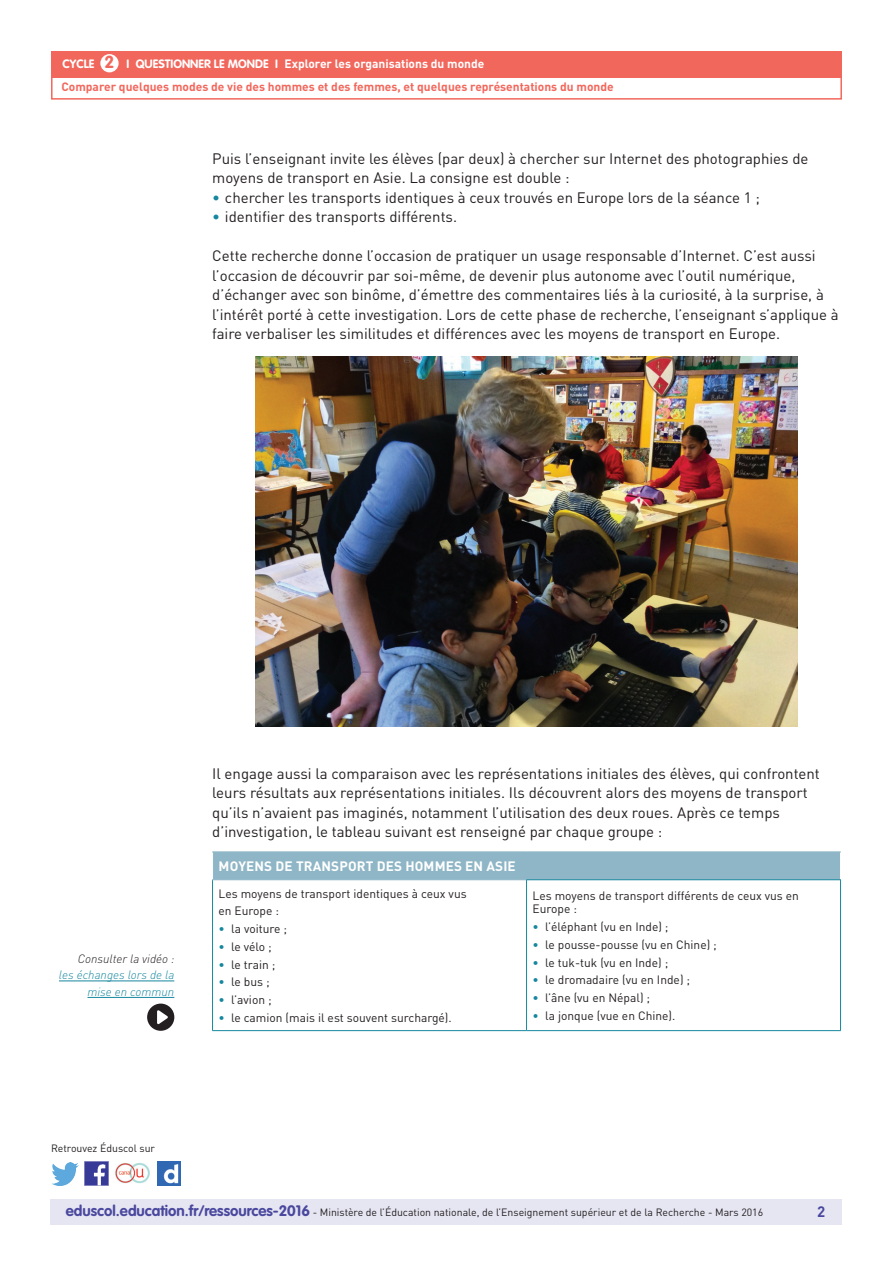
<style>
.page{position:relative;width:893px;height:1263px;background:#fff}
.page>*{position:absolute;margin:0;border:0;box-sizing:border-box;transform-origin:0 0}
.t1{font:15px/19.5px "DIN Pro";color:#231f20}
.t2{font:700 15px "DIN Pro";color:#4a489e}
.t3{font:700 13.5px "DIN Pro";letter-spacing:.01em;color:#fff}
.t4{font:12px/17.7px "DIN Pro";color:#231f20}
.t5{font:700 12px/23.1px "DIN Pro";color:#f2675c}
.t6{font:italic 300 12px/16.5px "DIN Pro";color:#16879f;text-align:right}
.t7{font:italic 300 12px "DIN Pro";color:#231f20}
.t8{font:10.5px "DIN Pro";color:#231f20}
.s1{font-family:"VAG Rounded Std";color:#fff}
.s2{font-family:"VAG Rounded Std";font-size:17.25px}
.s3{color:#fff}
.s4{color:#16879f}
.s5{font-family:"VAG Rounded Std";font-weight:700;font-size:15px;color:#4a489e}
</style>
<div class="page">
<div style="left:50px;top:1199px;width:791px;height:26px;background:#e6e5f2"></div>
<div style="left:51px;top:51px;width:791px;height:27px;background:#f2675c"></div>
<div style="left:100px;top:54px;width:19px;height:18px;background:#fff;border-radius:50%"></div>
<div style="left:51px;top:75px;width:791px;height:25px;border:2px solid #f2675c"></div>
<img style="left:85px;top:1162px;width:23px;height:23px">
<img style="left:51px;top:1163px;width:28px;height:22px">
<img style="left:158px;top:1162px;width:22px;height:23px">
<img style="left:115px;top:1163px;width:35px;height:21px">
<img style="left:256px;top:357px;width:541px;height:370px">
<div style="left:213px;top:852px;width:627px;height:28px;background:#8fb6c6"></div>
<svg style="left:213px;top:880px;width:627px;height:150px"></svg>
<hr style="left:212px;top:880px;width:1px;height:150px;background:#16879f">
<hr style="left:212px;top:879px;width:314px;height:1px;background:#8fb6c6">
<hr style="left:526px;top:880px;width:1px;height:150px;background:#16879f">
<hr style="left:840px;top:880px;width:1px;height:150px;background:#16879f">
<hr style="left:526px;top:879px;width:315px;height:1px;background:#16879f">
<hr style="left:212px;top:1030px;width:314px;height:1px;background:#16879f">
<hr style="left:526px;top:1030px;width:315px;height:1px;background:#16879f">
<hr style="left:212px;top:851px;width:314px;height:1px;background:#8fb6c6">
<hr style="left:526px;top:851px;width:315px;height:1px;background:#8fb6c6">
<hr style="left:59px;top:980px;width:115px;height:1px;background:#16879f">
<hr style="left:87px;top:997px;width:87px;height:1px;background:#16879f">
<svg style="left:147px;top:1003px;width:27px;height:27px"></svg>
<p class="t5" style="left:61px;top:52px;width:554px"><span class="s1">CYCLE</span> <span class="s2">2</span> <span class="s1">I Questionner le monde I</span> <span class="s3">Explorer les organisations du monde<br></span>Comparer quelques modes de vie des hommes et des femmes, et quelques représentations du monde</p>
<p class="t1" style="left:212px;top:148px;width:598px">Puis l’enseignant invite les élèves (par deux) à chercher sur Internet des photographies de moyens de transport en Asie. La consigne est double :</p>
<p class="t1" style="left:212px;top:187px;width:549px"><span class="s4">•</span> chercher les transports identiques à ceux trouvés en Europe lors de la séance 1 ;</p>
<p class="t1" style="left:212px;top:207px;width:246px"><span class="s4">•</span> identifier des transports différents.</p>
<p class="t1" style="left:212px;top:246px;width:628px">Cette recherche donne l’occasion de pratiquer un usage responsable d’Internet. C’est aussi l’occasion de découvrir par soi-même, de devenir plus autonome avec l’outil numérique, d’échanger avec son binôme, d’émettre des commentaires liés à la curiosité, à la surprise, à l’intérêt porté à cette investigation. Lors de cette phase de recherche, l’enseignant s’applique à faire verbaliser les similitudes et différences avec les moyens de transport en Europe.</p>
<p class="t7" style="left:78px;top:951px;width:98px">Consulter la vidéo :</p>
<p class="t6" style="left:59px;top:967px;width:117px">les échanges lors de la mise en commun</p>
<p class="t1" style="left:212px;top:763px;width:609px">Il engage aussi la comparaison avec les représentations initiales des élèves, qui confrontent leurs résultats aux représentations initiales. Ils découvrent alors des moyens de transport qu’ils n’avaient pas imaginés, notamment l’utilisation des deux roues. Après ce temps d’investigation, le tableau suivant est renseigné par chaque groupe :</p>
<p class="t3" style="left:219px;top:857px;width:216px">Moyens de transport des hommes</p>
<p class="t3" style="left:465px;top:857px;width:50px">en Asie</p>
<p class="t4" style="left:219px;top:884px;width:250px">Les moyens de transport identiques à ceux vus en Europe :</p>
<p class="t4" style="left:219px;top:920px;width:70px"><span class="s4">•</span> la voiture ;</p>
<p class="t4" style="left:219px;top:937px;width:55px"><span class="s4">•</span> le vélo ;</p>
<p class="t4" style="left:219px;top:955px;width:58px"><span class="s4">•</span> le train ;</p>
<p class="t4" style="left:219px;top:973px;width:53px"><span class="s4">•</span> le bus ;</p>
<p class="t4" style="left:219px;top:991px;width:55px"><span class="s4">•</span> l’avion ;</p>
<p class="t4" style="left:219px;top:1008px;width:235px"><span class="s4">•</span> le camion (mais il est souvent surchargé).</p>
<p class="t4" style="left:532px;top:888px;width:268px;line-height:13.5px">Les moyens de transport différents de ceux vus en<br>Europe :</p>
<p class="t4" style="left:532px;top:917px;width:137px"><span class="s4">•</span> l’éléphant (vu en Inde) ;</p>
<p class="t4" style="left:532px;top:935px;width:186px"><span class="s4">•</span> le pousse-pousse (vu en Chine) ;</p>
<p class="t4" style="left:532px;top:953px;width:137px"><span class="s4">•</span> le tuk-tuk (vu en Inde) ;</p>
<p class="t4" style="left:532px;top:971px;width:159px"><span class="s4">•</span> le dromadaire (vu en Inde) ;</p>
<p class="t4" style="left:532px;top:988px;width:119px"><span class="s4">•</span> l’âne (vu en Népal) ;</p>
<p class="t4" style="left:532px;top:1006px;width:144px"><span class="s4">•</span> la jonque (vue en Chine).</p>
<p class="t8" style="left:51px;top:1141px;width:106px">Retrouvez Éduscol sur</p>
<p class="t8" style="left:66px;top:1205px;width:699px"><span class="s5">eduscol.education.fr/ressources-2016</span> - Ministère de l’Éducation nationale, de l’Enseignement supérieur et de la Recherche - Mars 2016</p>
<p class="t2" style="left:817px;top:1201px;width:10px">2</p>
</div>
